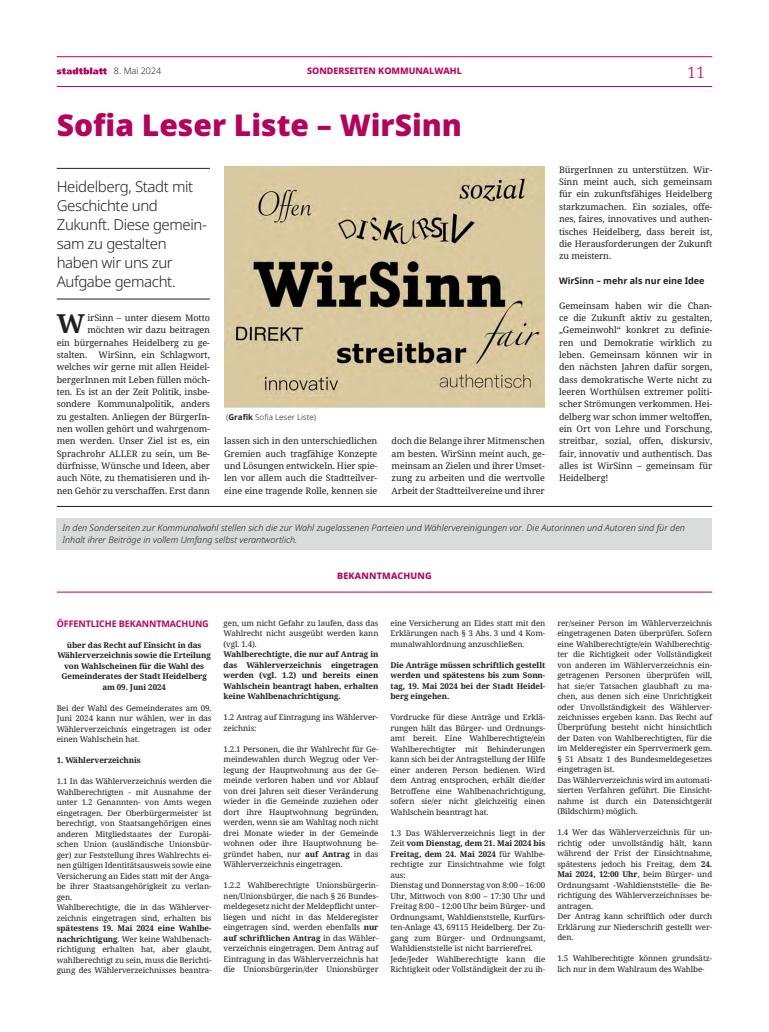
<style>
.page{position:relative;width:769px;height:1032px;background:#fff}
.page>*{position:absolute;margin:0;border:0;box-sizing:border-box;transform-origin:0 0}
.t1{font:900 30px "Noto Sans";color:#b5025b}
.t2{font:700 26.3px "Noto Serif";color:#231f20}
.t3{font:300 16px "Noto Serif";color:#be015c}
.t4{font:300 15px/19px "Noto Sans";letter-spacing:-.025em;color:#231f20}
.t5{font:9px/12.3px "Noto Serif";letter-spacing:-.01em;color:#231f20;text-align:justify}
.t6{font:italic 300 9px/12.2px "Noto Sans";color:#231f20}
.t7{font:700 9px "Noto Sans";color:#231f20}
.t8{font:700 9px "Noto Sans";letter-spacing:-.01em;color:#be015c}
.t9{font:800 9px "Noto Sans";color:#be015c}
.t10{font:800 9px "Noto Sans";letter-spacing:.025em;color:#b5025b}
.t11{font:300 9px "Noto Sans";color:#231f20}
.t12{font:8px/10.5px "Noto Serif";letter-spacing:-.01em;color:#231f20;text-align:justify}
.t13{font:700 8px/10.5px "Noto Serif";letter-spacing:-.01em;color:#231f20;text-align:justify}
.t14{font:300 8px "Noto Sans";color:#231f20}
.s1{font-weight:700}
</style>
<div class="page">
<hr style="left:57px;top:57px;width:654px;height:1px;background:#be015c">
<hr style="left:57px;top:86px;width:654px;height:1px;background:#be015c">
<svg style="left:57px;top:68px;width:50px;height:6px"></svg>
<hr style="left:57px;top:591px;width:654px;height:1px;background:#b5025b">
<hr style="left:57px;top:506px;width:654px;height:1px;background:#231f20">
<div style="left:57px;top:518px;width:654px;height:32px;background:#dadbdb"></div>
<hr style="left:57px;top:168px;width:153px;height:1px;background:#231f20">
<hr style="left:57px;top:299px;width:153px;height:1px;background:#231f20">
<img style="left:224px;top:167px;width:320px;height:240px">
<p class="t11" style="left:114px;top:65px;width:49px">8. Mai 2024</p>
<p class="t9" style="left:307px;top:64px;width:156px">SONDERSEITEN KOMMUNALWAHL</p>
<h3 class="t3" style="left:687px;top:61px;width:19px">11</h3>
<h1 class="t1" style="left:57px;top:102px;width:406px">Sofia Leser Liste – WirSinn</h1>
<h3 class="t4" style="left:57px;top:177px;width:152px">Heidelberg, Stadt mit<br>Geschichte und<br>Zukunft. Diese gemein&shy;sam zu gestalten haben wir uns zur<br>Aufgabe gemacht.</h3>
<h2 class="t2" style="left:57px;top:305px;width:30px">W</h2>
<p class="t5" style="left:57px;top:312px;width:155px;text-align:right">irSinn – unter diesem Motto möchten wir dazu beitragen<br>ein bürgernahes Heidelberg zu ge&shy;stalten. WirSinn, ein Schlagwort, welches wir gerne mit allen Heidel&shy;bergerInnen mit Leben füllen möch&shy;ten. Es ist an der Zeit Politik, insbe&shy;sondere Kommunalpolitik, anders zu gestalten. Anliegen der BürgerIn&shy;nen wollen gehört und wahrgenom&shy;men werden. Unser Ziel ist es, ein Sprachrohr ALLER zu sein, um Be&shy;dürfnisse, Wünsche und Ideen, aber auch Nöte, zu thematisieren und ih&shy;nen Gehör zu verschaffen. Erst dann</p>
<p class="t14" style="left:226px;top:411px;width:91px">(<span class="s1">Grafik</span> Sofia Leser Liste)</p>
<p class="t5" style="left:224px;top:435px;width:155px">lassen sich in den unterschiedlichen Gremien auch tragfähige Konzepte und Lösungen entwickeln. Hier spie&shy;len vor allem auch die Stadtteilver&shy;eine eine tragende Rolle, kennen sie</p>
<p class="t5" style="left:391px;top:435px;width:155px">doch die Belange ihrer Mitmenschen am besten. WirSinn meint auch, ge&shy;meinsam an Zielen und ihrer Umset&shy;zung zu arbeiten und die wertvolle Arbeit der Stadtteilvereine und ihrer</p>
<p class="t5" style="left:558px;top:164px;width:155px">BürgerInnen zu unterstützen. Wir-Sinn meint auch, sich gemeinsam für ein zukunftsfähiges Heidelberg starkzumachen. Ein soziales, offe&shy;nes, faires, innovatives und authen&shy;tisches Heidelberg, dass bereit ist, die Herausforderungen der Zukunft zu meistern.</p>
<p class="t7" style="left:558px;top:274px;width:147px">WirSinn – mehr als nur eine Idee</p>
<p class="t5" style="left:558px;top:299px;width:155px">Gemeinsam haben wir die Chan&shy;ce die Zukunft aktiv zu gestalten, „Gemeinwohl“ konkret zu definie&shy;ren und Demokratie wirklich zu leben. Gemeinsam können wir in den nächsten Jahren dafür sorgen, dass demokratische Werte nicht zu leeren Worthülsen extremer politi&shy;scher Strömungen verkommen. Hei&shy;delberg war schon immer weltoffen, ein Ort von Lehre und Forschung, streitbar, sozial, offen, diskursiv, fair, innovativ und authentisch. Das alles ist WirSinn – gemeinsam für Heidelberg!</p>
<p class="t6" style="left:62px;top:522px;width:623px">In den Sonderseiten zur Kommunalwahl stellen sich die zur Wahl zugelassenen Parteien und Wählervereinigungen vor. Die Autorinnen und Autoren sind für den<br>Inhalt ihrer Beiträge in vollem Umfang selbst verantwortlich.</p>
<p class="t10" style="left:337px;top:569px;width:96px">BEKANNTMACHUNG</p>
<p class="t8" style="left:57px;top:617px;width:153px">ÖFFENTLICHE BEKANNTMACHUNG</p>
<p class="t13" style="left:57px;top:640px;width:155px;text-align:center">über das Recht auf Einsicht in das<br>Wählerverzeichnis sowie die Erteilung von Wahlscheinen für die Wahl des<br>Gemeinderates der Stadt Heidelberg am 09. Juni 2024</p>
<p class="t12" style="left:57px;top:703px;width:156px">Bei der Wahl des Gemeinderates am 09.<br>Juni 2024 kann nur wählen, wer in das Wählerverzeichnis eingetragen ist oder einen Wahlschein hat.</p>
<p class="t13" style="left:57px;top:755px;width:85px">1. Wählerverzeichnis</p>
<p class="t12" style="left:57px;top:776px;width:156px;text-align:left">1.1 In das Wählerverzeichnis werden die Wahlberechtigten - mit Ausnahme der unter 1.2 Genannten- von Amts wegen eingetragen. Der Oberbürgermeister ist berechtigt, von Staatsangehörigen eines anderen Mitgliedstaates der Europäi&shy;schen Union (ausländische Unionsbür&shy;ger) zur Feststellung ihres Wahlrechts ei&shy;nen gültigen Identitätsausweis sowie eine Versicherung an Eides statt mit der Anga&shy;be ihrer Staatsangehörigkeit zu verlan&shy;gen.<br>Wahlberechtigte, die in das Wählerver&shy;zeichnis eingetragen sind, erhalten bis</p>
<p class="t12" style="left:57px;top:923px;width:156px"><span class="s1">spätestens 19. Mai 2024 eine Wahlbe&shy;nachrichtigung</span>. Wer keine Wahlbenach&shy;richtigung erhalten hat, aber glaubt, wahlberechtigt zu sein, muss die Berichti&shy;gung des Wählerverzeichnisses beantra-</p>
<p class="t12" style="left:223px;top:618px;width:156px">gen, um nicht Gefahr zu laufen, dass das Wahlrecht nicht ausgeübt werden kann (vgl. 1.4).</p>
<p class="t13" style="left:223px;top:649px;width:156px">Wahlberechtigte, die nur auf Antrag in das Wählerverzeichnis eingetragen werden (vgl. 1.2) und bereits einen Wahlschein beantragt haben, erhalten keine Wahlbenachrichtigung.</p>
<p class="t12" style="left:223px;top:712px;width:156px">1.2 Antrag auf Eintragung ins Wählerver&shy;zeichnis:</p>
<p class="t12" style="left:223px;top:744px;width:156px">1.2.1 Personen, die ihr Wahlrecht für Ge&shy;meindewahlen durch Wegzug oder Ver&shy;legung der Hauptwohnung aus der Ge&shy;meinde verloren haben und vor Ablauf von drei Jahren seit dieser Veränderung wieder in die Gemeinde zuziehen oder dort ihre Hauptwohnung begründen, werden, wenn sie am Wahltag noch nicht drei Monate wieder in der Gemeinde wohnen oder ihre Hauptwohnung be&shy;gründet haben, nur <span class="s1">auf Antrag</span> in das Wählerverzeichnis eingetragen.</p>
<p class="t12" style="left:223px;top:880px;width:156px">1.2.2 Wahlberechtigte Unionsbürgerin&shy;nen/Unionsbürger, die nach § 26 Bundes&shy;meldegesetz nicht der Meldepflicht unter&shy;liegen und nicht in das Melderegister eingetragen sind, werden ebenfalls <span class="s1">nur auf schriftlichen Antrag</span> in das Wähler&shy;verzeichnis eingetragen. Dem Antrag auf Eintragung in das Wählerverzeichnis hat die Unionsbürgerin/der Unionsbürger</p>
<p class="t12" style="left:390px;top:618px;width:156px">eine Versicherung an Eides statt mit den Erklärungen nach § 3 Abs. 3 und 4 Kom&shy;munalwahlordnung anzuschließen.</p>
<p class="t13" style="left:390px;top:660px;width:156px">Die Anträge müssen schriftlich gestellt werden und spätestens bis zum Sonn&shy;tag, 19. Mai 2024 bei der Stadt Heidel&shy;berg eingehen.</p>
<p class="t12" style="left:390px;top:712px;width:156px">Vordrucke für diese Anträge und Erklä&shy;rungen hält das Bürger- und Ordnungs&shy;amt bereit. Eine Wahlberechtigte/ein Wahlberechtigter mit Behinderungen kann sich bei der Antragstellung der Hilfe einer anderen Person bedienen. Wird dem Antrag entsprochen, erhält die/der Betroffene eine Wahlbenachrichtigung, sofern sie/er nicht gleichzeitig einen Wahlschein beantragt hat.</p>
<p class="t12" style="left:390px;top:828px;width:156px;text-align:left">1.3 Das Wählerverzeichnis liegt in der Zeit <span class="s1">vom Dienstag, dem 21. Mai 2024 bis Freitag, dem 24. Mai 2024</span> für Wahlbe&shy;rechtigte zur Einsichtnahme wie folgt aus:<br>Dienstag und Donnerstag von 8:00 – 16:00<br>Uhr, Mittwoch von 8:00 – 17:30 Uhr und Freitag 8:00 – 12:00 Uhr beim Bürger- und Ordnungsamt, Wahldienststelle, Kurfürs&shy;ten-Anlage 43, 69115 Heidelberg. Der Zu&shy;gang zum Bürger- und Ordnungsamt, Wahldienststelle ist nicht barrierefrei.<br>Jede/Jeder Wahlberechtigte kann die Richtigkeit oder Vollständigkeit der zu ih-</p>
<p class="t12" style="left:557px;top:618px;width:156px;text-align:left">rer/seiner Person im Wählerverzeichnis eingetragenen Daten überprüfen. Sofern eine Wahlberechtigte/ein Wahlberechtig&shy;ter die Richtigkeit oder Vollständigkeit von anderen im Wählerverzeichnis ein&shy;getragenen Personen überprüfen will, hat sie/er Tatsachen glaubhaft zu ma&shy;chen, aus denen sich eine Unrichtigkeit oder Unvollständigkeit des Wählerver&shy;zeichnisses ergeben kann. Das Recht auf Überprüfung besteht nicht hinsichtlich der Daten von Wahlberechtigten, für die im Melderegister ein Sperrvermerk gem. § 51 Absatz 1 des Bundesmeldegesetzes eingetragen ist.<br>Das Wählerverzeichnis wird im automati&shy;sierten Verfahren geführt. Die Einsicht&shy;nahme ist durch ein Datensichtgerät (Bildschirm) möglich.</p>
<p class="t12" style="left:557px;top:827px;width:156px;text-align:left">1.4 Wer das Wählerverzeichnis für un&shy;richtig oder unvollständig hält, kann während der Frist der Einsichtnahme, spätestens jedoch bis Freitag, dem <span class="s1">24.<br>Mai 2024, 12:00 Uhr</span>, beim Bürger- und Ordnungsamt -Wahldienststelle- die Be&shy;richtigung des Wählerverzeichnisses be&shy;antragen.<br>Der Antrag kann schriftlich oder durch Erklärung zur Niederschrift gestellt wer&shy;den.</p>
<p class="t12" style="left:557px;top:953px;width:156px">1.5 Wahlberechtigte können grundsätz&shy;lich nur in dem Wahlraum des Wahlbe-</p>
</div>
